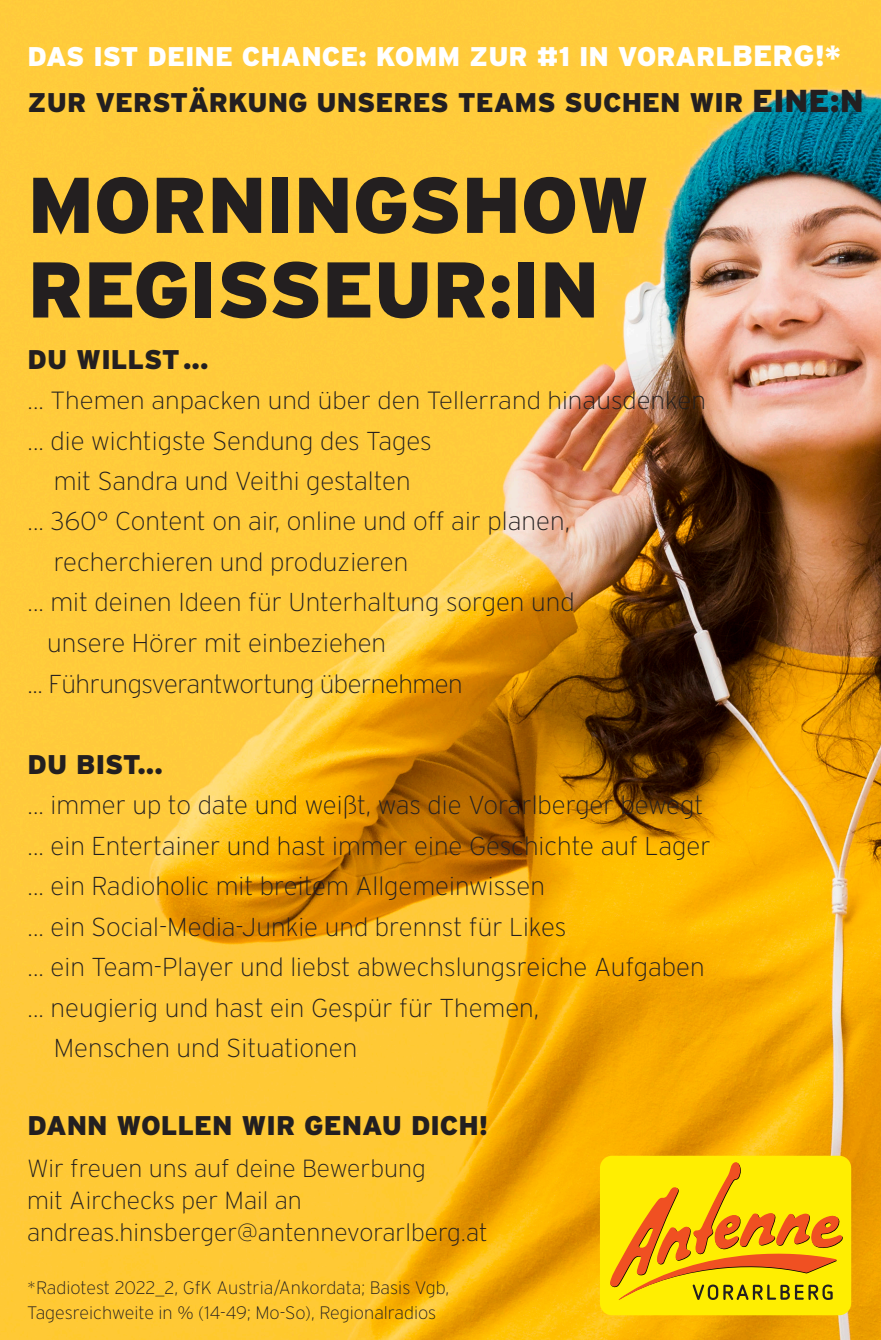
<style>
.page{position:relative;width:881px;height:1340px;background:#fff}
.page>*{position:absolute;margin:0;border:0;box-sizing:border-box;transform-origin:0 0}
.t1{font:900 78.75px "Interstate";letter-spacing:-.005em;color:#231f20}
.t2{font:900 27px "Interstate";color:#231f20}
.t3{font:900 27px "Interstate";color:#fff}
.t4{font:200 25.88px "Interstate";color:#231f20}
.t5{font:200 25.88px "Interstate";letter-spacing:-.02em;color:#231f20}
.t6{font:200 24.75px "Interstate";color:#231f20}
.t7{font:200 24.75px "Interstate";color:#231f20;scale:1.04 1}
.t8{font:200 18px "Interstate";color:#231f20}
.s1{font-size:29.25px}
.s2{font-size:31.72px}
</style>
<div class="page">
<img style="left:0;top:0;width:880px;height:1339px">
<div style="left:599px;top:1155px;width:251px;height:160px;background:#ffee01;border-radius:12px"></div>
<svg style="left:610px;top:1162px;width:232px;height:138px"></svg>
<p class="t3" style="left:28px;top:41px;width:814px">DAS IST DEINE CHANCE: KOMM ZUR #1 IN VORARL<span class="s1">BERG!*</span></p>
<p class="t2" style="left:28px;top:87px;width:837px">ZUR VERSTÄRKUNG UNSERES TEAMS SUCHEN WIR <span class="s2">EINE:N</span></p>
<p class="t1" style="left:28px;top:160px;width:623px">MORNINGSHOW</p>
<p class="t1" style="left:28px;top:245px;width:573px">REGISSEUR:IN</p>
<p class="t2" style="left:28px;top:343px;width:182px">DU WILLST...</p>
<p class="t7" style="left:28px;top:387px;width:653px">... Themen anpacken und über den Tellerrand hinausdenken</p>
<p class="t4" style="left:28px;top:426px;width:405px">... die wichtigste Sendung des Tages</p>
<p class="t4" style="left:54px;top:467px;width:358px">mit Sandra und Veithi gestalten</p>
<p class="t4" style="left:28px;top:507px;width:544px">... 360° Content on air, online und off air planen,</p>
<p class="t4" style="left:54px;top:548px;width:356px">recherchieren und produzieren</p>
<p class="t4" style="left:28px;top:588px;width:548px">... mit deinen Ideen für Unterhaltung sorgen und</p>
<p class="t4" style="left:47px;top:628px;width:340px">unsere Hörer mit einbeziehen</p>
<p class="t5" style="left:28px;top:670px;width:436px">... Führungsverantwortung übernehmen</p>
<p class="t2" style="left:28px;top:749px;width:137px">DU BIST...</p>
<p class="t4" style="left:28px;top:791px;width:677px">... immer up to date und weißt, was die Vorarlberger bewegt</p>
<p class="t4" style="left:28px;top:831px;width:684px">... ein Entertainer und hast immer eine Geschichte auf Lager</p>
<p class="t4" style="left:28px;top:872px;width:518px">... ein Radioholic mit breitem Allgemeinwissen</p>
<p class="t4" style="left:28px;top:912px;width:540px">... ein Social-Media-Junkie und brennst für Likes</p>
<p class="t4" style="left:28px;top:953px;width:678px">... ein Team-Player und liebst abwechslungsreiche Aufgaben</p>
<p class="t4" style="left:28px;top:993px;width:513px">... neugierig und hast ein Gespür für Themen,</p>
<p class="t4" style="left:54px;top:1034px;width:305px">Menschen und Situationen</p>
<p class="t2" style="left:28px;top:1109px;width:462px">DANN WOLLEN WIR GENAU DICH!</p>
<p class="t6" style="left:27px;top:1155px;width:400px">Wir freuen uns auf deine Bewerbung</p>
<p class="t6" style="left:27px;top:1186px;width:276px">mit Airchecks per Mail an</p>
<p class="t6" style="left:27px;top:1218px;width:462px">andreas.hinsberger@antennevorarlberg.at</p>
<p class="t8" style="left:27px;top:1277px;width:423px">*Radiotest 2022_2, GfK Austria/Ankordata; Basis Vgb,</p>
<p class="t8" style="left:27px;top:1302px;width:410px">Tagesreichweite in % (14-49; Mo-So), Regionalradios</p>
</div>
